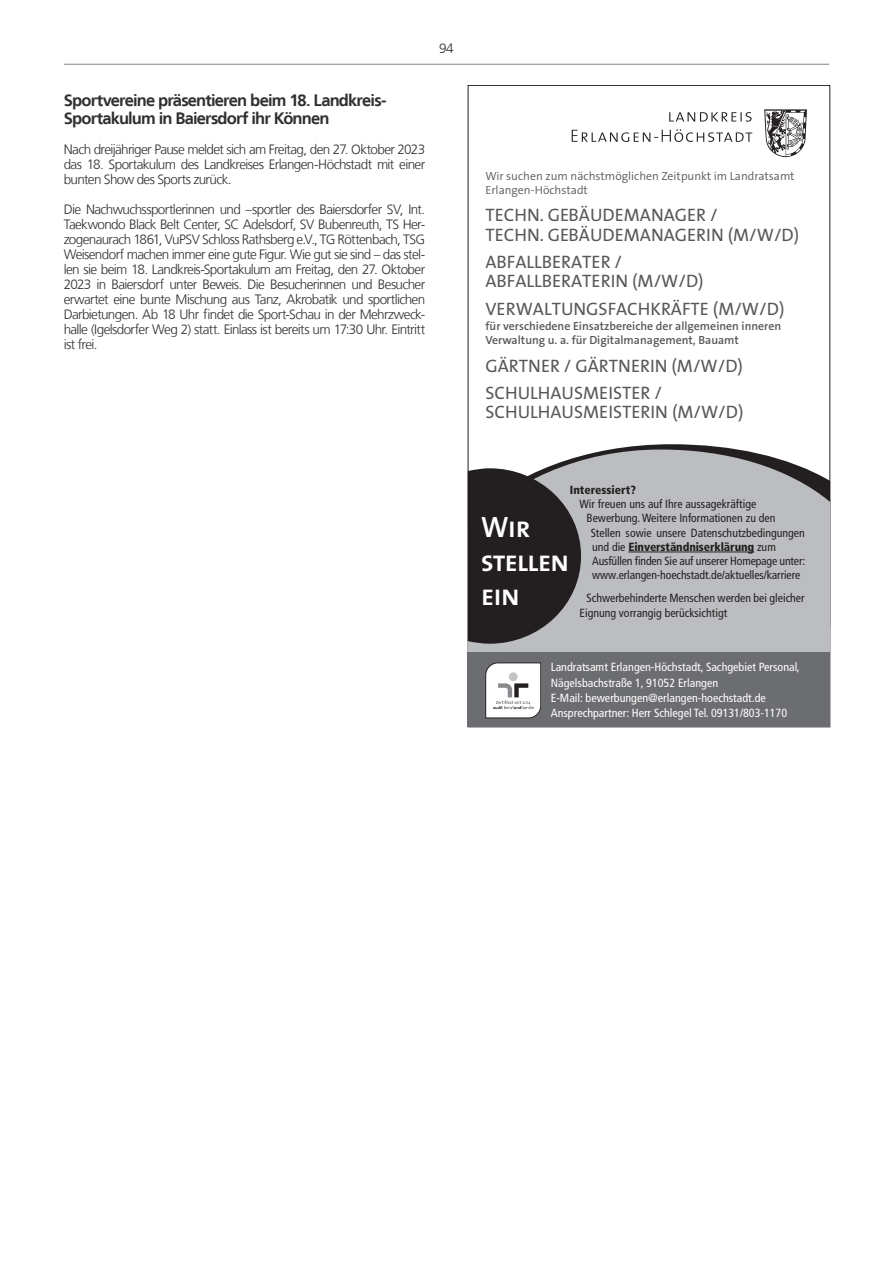
<style>
.page{position:relative;width:893px;height:1263px;background:#fff}
.page>*{position:absolute;margin:0;border:0;box-sizing:border-box;transform-origin:0 0}
.t1{font:29.55px/34px "The Sans Semi Bold Caps";letter-spacing:-.04em;color:#fff}
.t2{font:18px/19.5px "The Sans Caps";color:#57585a}
.t3{font:700 16.5px/18px "Frutiger LT";letter-spacing:-.05em;color:#312f30}
.t4{font:300 13.5px/15px "Frutiger LT";letter-spacing:-.045em;color:#312f30;text-align:justify}
.t5{font:condensed 11.85px/14.1px "Frutiger LT Pro";color:#231f20}
.t6{font:condensed 11.85px/15.3px "Frutiger LT Pro";color:#fff}
.t7{font:11.85px/14.1px "The Sans LP6 Se Bld";color:#57585a}
.t8{font:11.85px/14.1px "The Sans LP4 Se Lig";color:#57585a}
.t9{font:900 condensed 11.85px "Frutiger LT Pro";letter-spacing:-.01em;color:#231f20}
.s1{font-weight:400}
</style>
<div class="page">
<hr style="left:64px;top:64px;width:765px;height:1px;background:#808285">
<svg style="left:572px;top:129px;width:180px;height:13px"></svg>
<svg style="left:669px;top:112px;width:83px;height:10px"></svg>
<svg style="left:764px;top:109px;width:43px;height:48px"></svg>
<svg style="left:613px;top:444px;width:217px;height:5px"></svg>
<svg style="left:468px;top:449px;width:362px;height:203px;background:#babbbd"></svg>
<svg style="left:468px;top:468px;width:113px;height:176px;background:#3e3a3c"></svg>
<div style="left:468px;top:652px;width:362px;height:75px;background:#6c6d70"></div>
<hr style="left:628px;top:552px;width:126px;height:1px;background:#231f20">
<svg style="left:485px;top:663px;width:56px;height:55px;background:#dfdfdf"></svg>
<p class="t4" style="left:439px;top:41px;width:16px">94</p>
<p class="t3" style="left:64px;top:91px;width:324px">Sportvereine präsentieren beim 18. Landkreis-<br>Sportakulum in Baiersdorf ihr Können</p>
<p class="t4" style="left:64px;top:142px;width:363px">Nach dreijähriger Pause meldet sich am Freitag, den 27. Oktober 2023 das 18. Sportakulum des Landkreises Erlangen-Höchstadt mit einer bunten Show des Sports zurück.</p>
<p class="t4" style="left:64px;top:202px;width:363px">Die Nachwuchssportlerinnen und –sportler des Baiersdorfer SV, Int.<br>Taekwondo Black Belt Center, SC Adelsdorf, SV Bubenreuth, TS Her&shy;zogenaurach 1861, VuPSV Schloss Rathsberg e.V., TG Röttenbach, TSG Weisendorf machen immer eine gute Figur. Wie gut sie sind – das stel&shy;len sie beim 18. Landkreis-Sportakulum am Freitag, den 27. Oktober 2023 in Baiersdorf unter Beweis. Die Besucherinnen und Besucher erwartet eine bunte Mischung aus Tanz, Akrobatik und sportlichen Darbietungen. Ab 18 Uhr findet die Sport-Schau in der Mehrzweck&shy;halle (Igelsdorfer Weg 2) statt. Einlass ist bereits um 17:30 Uhr. Eintritt ist frei.</p>
<p class="t8" style="left:485px;top:169px;width:311px">Wir suchen zum nächstmöglichen Zeitpunkt im Landratsamt<br>Erlangen-Höchstadt</p>
<h2 class="t2" style="left:485px;top:205px;width:315px">TECHN. GEBÄUDEMANAGER /<br>TECHN. GEBÄUDEMANAGERIN (M/W/D)</h2>
<h2 class="t2" style="left:485px;top:252px;width:220px">ABFALLBERATER /<br>ABFALLBERATERIN (M/W/D)</h2>
<h2 class="t2" style="left:485px;top:298px;width:300px">VERWALTUNGSFACHKRÄFTE (M/W/D)</h2>
<p class="t7" style="left:485px;top:319px;width:297px">für verschiedene Einsatzbereiche der allgemeinen inneren<br>Verwaltung u. a. für Digitalmanagement, Bauamt</p>
<h2 class="t2" style="left:485px;top:351px;width:259px;line-height:27.3px">GÄRTNER / GÄRTNERIN (M/W/D)<br>SCHULHAUSMEISTER /</h2>
<h2 class="t2" style="left:485px;top:402px;width:260px">SCHULHAUSMEISTERIN (M/W/D)</h2>
<p class="t9" style="left:570px;top:483px;width:68px">Interessiert?</p>
<p class="t5" style="left:580px;top:497px;width:178px">Wir freuen uns auf Ihre aussagekräftige</p>
<p class="t5" style="left:586px;top:511px;width:190px">Bewerbung. Weitere Informationen zu den</p>
<p class="t5" style="left:591px;top:525px;width:216px">Stellen sowie unsere Datenschutzbedingungen</p>
<p class="t9" style="left:592px;top:539px;width:185px"><span class="s1">und die</span> Einverständniserklärung <span class="s1">zum</span></p>
<p class="t5" style="left:592px;top:554px;width:215px">Ausfüllen finden Sie auf unserer Homepage unter:</p>
<p class="t5" style="left:592px;top:568px;width:210px">www.erlangen-hoechstadt.de/aktuelles/karriere</p>
<p class="t5" style="left:580px;top:591px;width:227px;text-indent:7px">Schwerbehinderte Menschen werden bei gleicher<br>Eignung vorrangig berücksichtigt</p>
<h1 class="t1" style="left:481px;top:509px;width:90px">Wir stellen ein</h1>
<p class="t6" style="left:551px;top:660px;width:250px">Landratsamt Erlangen-Höchstadt, Sachgebiet Personal, Nägelsbachstraße 1, 91052 Erlangen<br>E-Mail: bewerbungen@erlangen-hoechstadt.de Ansprechpartner: Herr Schlegel Tel. 09131/803-1170</p>
</div>
